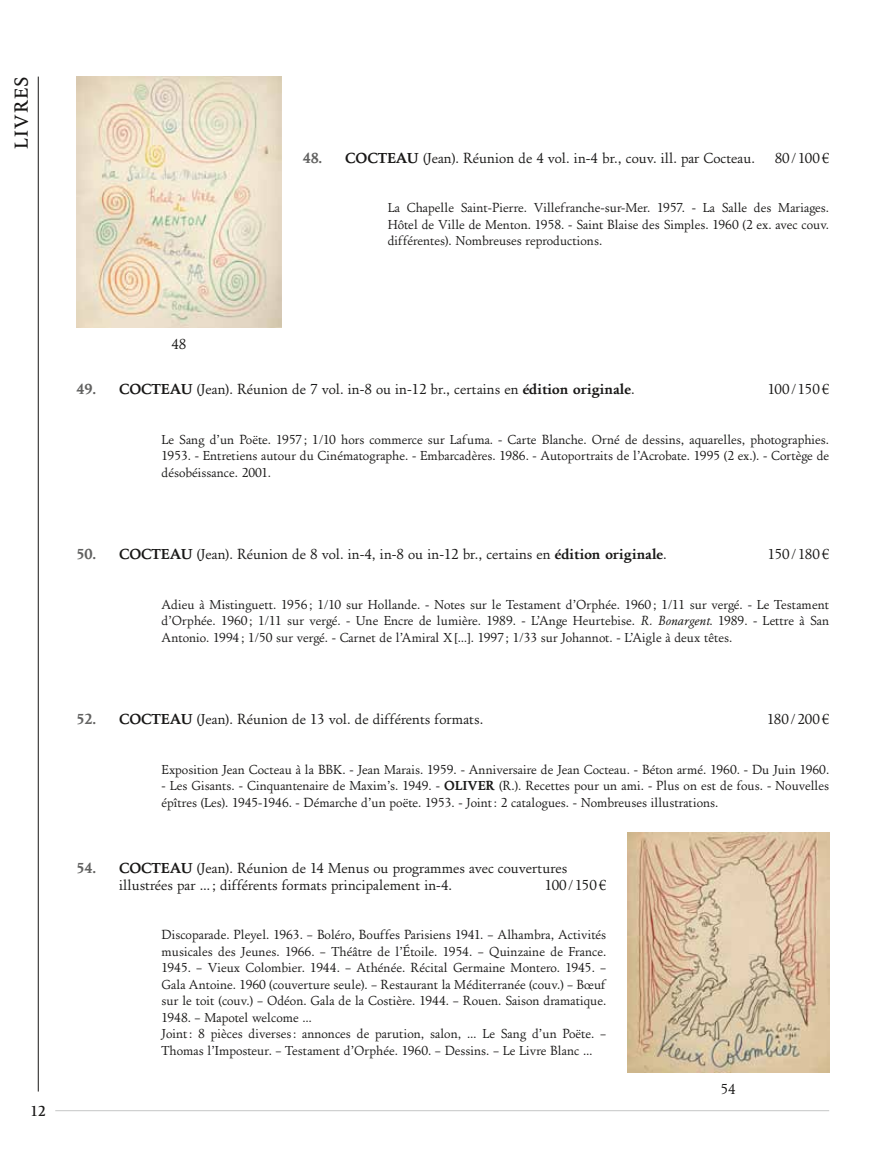
<style>
.page{position:relative;width:893px;height:1149px;background:#fff}
.page>*{position:absolute;margin:0;border:0;box-sizing:border-box;transform-origin:0 0}
.t1{font:500 19.5px "EADS Antic";color:#181716}
.t2{font:15px/16.5px "EADS Antic Normal";color:#181716}
.t3{font:500 15px "EADS Antic";color:#181716}
.t4{font:13.5px/16.5px "EADS Antic Normal";color:#181716;text-align:justify}
.s1{font-family:"EADS Antic";font-weight:700;color:#626261}
.s2{font-family:"EADS Antic";font-weight:700}
.s3{font-style:italic}
</style>
<div class="page">
<hr style="left:55px;top:1109px;width:774px;height:1px;background:#c5c6c6">
<hr style="left:38px;top:77px;width:1px;height:1014px;background:#181716">
<img style="left:627px;top:832px;width:202px;height:239px">
<img style="left:77px;top:77px;width:204px;height:250px">
<h1 class="t1" style="left:10px;top:149px;width:74px;rotate:-90deg">LIVRES</h1>
<p class="t2" style="left:303px;top:150px;width:454px"><span class="s1">48.</span> <span class="s2">COCTEAU</span> (Jean). Réunion de 4 vol. in-4 br., couv. ill. par Cocteau.</p>
<p class="t2" style="left:775px;top:150px;width:56px">80/100€</p>
<p class="t4" style="left:388px;top:200px;width:443px">La Chapelle Saint-Pierre. Villefranche-sur-Mer. 1957. - La Salle des Mariages.<br>Hôtel de Ville de Menton. 1958. - Saint Blaise des Simples. 1960 (2 ex. avec couv. différentes). Nombreuses reproductions.</p>
<p class="t3" style="left:31px;top:1102px;width:17px">12</p>
<p class="t2" style="left:171px;top:335px;width:16px">48</p>
<p class="t2" style="left:77px;top:381px;width:560px"><span class="s1">49.</span> <span class="s2">COCTEAU</span> (Jean). Réunion de 7 vol. in-8 ou in-12 br., certains en <span class="s2">édition originale</span>.</p>
<p class="t2" style="left:768px;top:381px;width:63px">100 / 150€</p>
<p class="t4" style="left:162px;top:431px;width:669px">Le Sang d’un Poëte. 1957 ; 1/10 hors commerce sur Lafuma. - Carte Blanche. Orné de dessins, aquarelles, photographies.<br>1953. - Entretiens autour du Cinématographe. - Embarcadères. 1986. - Autoportraits de l’Acrobate. 1995 (2 ex.). - Cortège de désobéissance. 2001.</p>
<p class="t2" style="left:77px;top:546px;width:592px"><span class="s1">50.</span> <span class="s2">COCTEAU</span> (Jean). Réunion de 8 vol. in-4, in-8 ou in-12 br., certains en <span class="s2">édition originale</span>.</p>
<p class="t2" style="left:768px;top:546px;width:63px">150 /180€</p>
<p class="t4" style="left:162px;top:596px;width:669px">Adieu à Mistinguett. 1956 ; 1/10 sur Hollande. - Notes sur le Testament d’Orphée. 1960 ; 1/11 sur vergé. - Le Testament d’Orphée. 1960; 1/11 sur vergé. - Une Encre de lumière. 1989. - L’Ange Heurtebise. <span class="s3">R. Bonargent</span>. 1989. - Lettre à San Antonio. 1994 ; 1/50 sur vergé. - Carnet de l’Amiral X[…]. 1997 ; 1/33 sur Johannot. - L’Aigle à deux têtes.</p>
<p class="t2" style="left:77px;top:711px;width:408px"><span class="s1">52.</span> <span class="s2">COCTEAU</span> (Jean). Réunion de 13 vol. de différents formats.</p>
<p class="t2" style="left:767px;top:711px;width:63px">180 /200€</p>
<p class="t4" style="left:162px;top:761px;width:669px">Exposition Jean Cocteau à la BBK. - Jean Marais. 1959. - Anniversaire de Jean Cocteau. - Béton armé. 1960. - Du Juin 1960.</p>
<p class="t4" style="left:162px;top:777px;width:669px">- Les Gisants. - Cinquantenaire de Maxim’s. 1949. - <span class="s2">OLIVER</span> (R.). Recettes pour un ami. - Plus on est de fous. - Nouvelles épîtres (Les). 1945-1946. - Démarche d’un poëte. 1953. - Joint: 2 catalogues. - Nombreuses illustrations.</p>
<p class="t2" style="left:119px;top:859px;width:450px;text-indent:-43px"><span class="s1">54.</span> <span class="s2">COCTEAU</span> (Jean). Réunion de 14 Menus ou programmes avec couvertures illustrées par …; différents formats principalement in-4.</p>
<p class="t2" style="left:545px;top:876px;width:63px">100 /150€</p>
<p class="t4" style="left:162px;top:926px;width:446px;text-align:left">Discoparade. Pleyel. 1963. – Boléro, Bouffes Parisiens 1941. – Alhambra, Activités musicales des Jeunes. 1966. – Théâtre de l’Étoile. 1954. – Quinzaine de France.<br>1945. – Vieux Colombier. 1944. – Athénée. Récital Germaine Montero. 1945. – Gala Antoine. 1960 (couverture seule). – Restaurant la Méditerranée (couv.) – Bœuf sur le toit (couv.) – Odéon. Gala de la Costière. 1944. – Rouen. Saison dramatique.<br>1948. – Mapotel welcome …<br>Joint: 8 pièces diverses: annonces de parution, salon, … Le Sang d’un Poëte. – Thomas l’Imposteur. – Testament d’Orphée. 1960. – Dessins. – Le Livre Blanc …</p>
<p class="t2" style="left:721px;top:1080px;width:16px">54</p>
</div>
